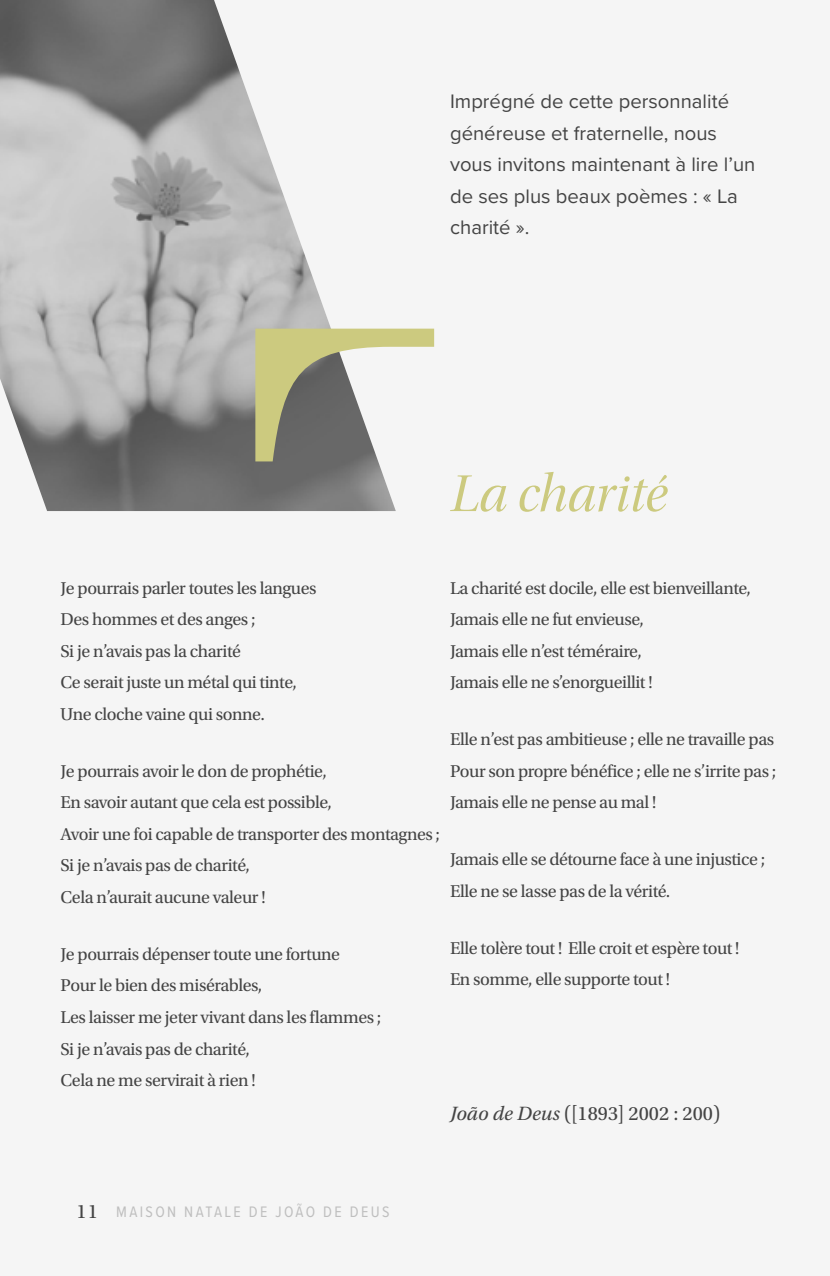
<style>
.page{position:relative;width:830px;height:1276px;background:#fff}
.page>*{position:absolute;margin:0;border:0;box-sizing:border-box;transform-origin:0 0}
._3__Title_Italic_-_S{font:54px "Utopia Std Disp It";color:#ccca7f}
.t1{font:20.25px/31.5px "Proxima Nova";color:#444}
.Paragraph_-_Serif{font:20.25px "Utopia Std";color:#444}
.Paragraph_-_Serif-2{font:18px/31.5px "Utopia Std";letter-spacing:-.025em;color:#444}
.t2{font:15.75px "Proxima Nova Cond";letter-spacing:.15em;color:#bfbfbf}
.s1{font-style:italic}
.s2{font-family:"Utopia Std";font-size:20.25px;color:#444}
</style>
<div class="page">
<div style="left:0;top:0;width:829px;height:1276px;background:#f5f5f5"></div>
<img style="left:0;top:0;width:395px;height:511px">
<svg style="left:255px;top:329px;width:179px;height:132px"></svg>
<p class="t1" style="left:450px;top:85px;width:306px">Imprégné de cette personnalité généreuse et fraternelle, nous vous invitons maintenant à lire l’un de ses plus beaux poèmes : « La charité ».</p>
<p class="_3__Title_Italic_-_S" style="left:450px;top:465px;width:218px">La charité</p>
<p class="Paragraph_-_Serif-2" style="left:61px;top:572px;width:257px">Je pourrais parler toutes les langues<br>Des hommes et des anges ;<br>Si je n’avais pas la charité<br>Ce serait juste un métal qui tinte,<br>Une cloche vaine qui sonne.</p>
<p class="Paragraph_-_Serif-2" style="left:61px;top:755px;width:381px">Je pourrais avoir le don de prophétie,<br>En savoir autant que cela est possible,<br>Avoir une foi capable de transporter des montagnes ; Si je n’avais pas de charité,<br>Cela n’aurait aucune valeur !</p>
<p class="Paragraph_-_Serif-2" style="left:450px;top:572px;width:302px">La charité est docile, elle est bienveillante, Jamais elle ne fut envieuse,<br>Jamais elle n’est téméraire,<br>Jamais elle ne s’enorgueillit !</p>
<p class="Paragraph_-_Serif-2" style="left:450px;top:724px;width:327px;text-align:justify">Elle n’est pas ambitieuse ; elle ne travaille pas Pour son propre bénéfice ; elle ne s’irrite pas ; Jamais elle ne pense au mal !</p>
<p class="Paragraph_-_Serif-2" style="left:450px;top:844px;width:316px">Jamais elle se détourne face à une injustice ;<br>Elle ne se lasse pas de la vérité.</p>
<p class="Paragraph_-_Serif-2" style="left:61px;top:938px;width:322px">Je pourrais dépenser toute une fortune<br>Pour le bien des misérables,<br>Les laisser me jeter vivant dans les flammes ; Si je n’avais pas de charité,<br>Cela ne me servirait à rien !</p>
<p class="Paragraph_-_Serif-2" style="left:450px;top:932px;width:291px">Elle tolère tout ! Elle croit et espère tout !<br>En somme, elle supporte tout !</p>
<p class="Paragraph_-_Serif" style="left:450px;top:1102px;width:271px"><span class="s1">João de Deus</span> ([1893] 2002 : 200)</p>
<p class="t2" style="left:77px;top:1199px;width:314px"><span class="s2">11</span> MAI SON NATALE DE JOÃO DE D EUS</p>
</div>
